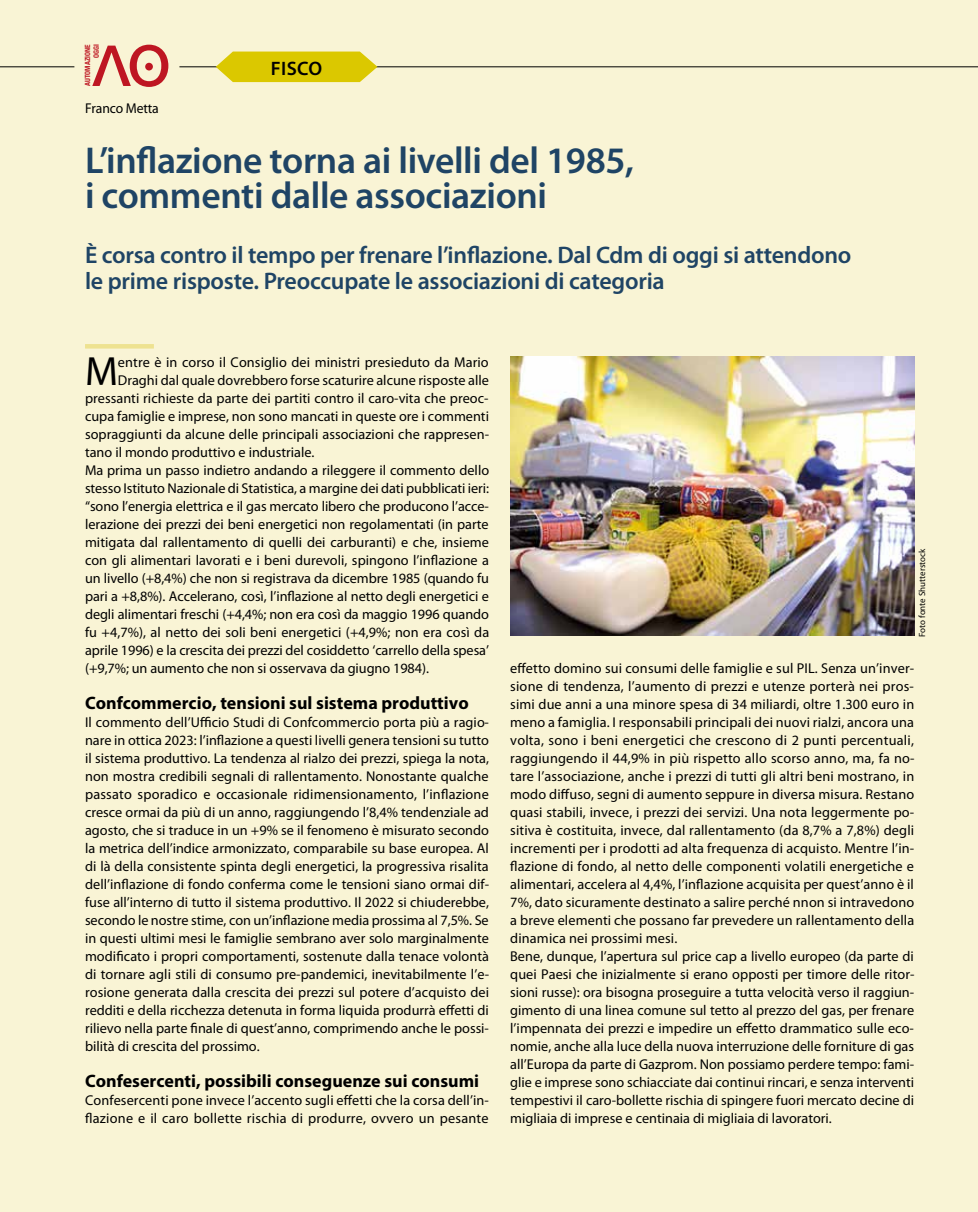
<style>
.page{position:relative;width:978px;height:1212px;background:#f9f4d5}
.page>*{position:absolute;margin:0;border:0;box-sizing:border-box;transform-origin:0 0}
.t1{font:40.95px "Myriad Pro";color:#000}
.t2{font:600 37.5px/34.5px "Myriad Pro";letter-spacing:-.01em;color:#1f4465}
.t3{font:600 24px/25.5px "Myriad Pro";letter-spacing:-.01em;color:#1f4465}
.t4{font:600 19.5px "Myriad Pro";letter-spacing:.02em;color:#000}
.t5{font:700 18px "Myriad Pro";color:#000}
.t6{font:14.25px/18px "Myriad Pro";letter-spacing:.005em;color:#000}
.t7{font:14.25px "Myriad Pro";letter-spacing:.005em;color:#000;scale:.96 1}
.t8{font:9px "Myriad Pro";color:#000}
.t9{font:700 condensed 7.2px/8.6px "Helvetica Neue";color:#be1622;text-align:right}
</style>
<div class="page">
<div style="left:85px;top:344px;width:69px;height:5px;background:#eee290"></div>
<hr style="left:0;top:67px;width:74px;height:1px;background:#000">
<hr style="left:179px;top:67px;width:799px;height:1px;background:#000">
<svg style="left:215px;top:51px;width:164px;height:32px;background:#dfce21"></svg>
<svg style="left:92px;top:45px;width:76px;height:42px"></svg>
<div style="left:145px;top:63px;width:8px;height:7px;background:#be1622;border-radius:50%"></div>
<img style="left:510px;top:357px;width:404px;height:279px">
<p class="t9" style="left:83px;top:86px;width:43px;rotate:-90deg">AUTOMAZIONE<br>OGGI</p>
<p class="t7" style="left:85px;top:100px;width:78px">Franco Metta</p>
<h3 class="t4" style="left:271px;top:56px;width:53px">FISCO</h3>
<h2 class="t2" style="left:85px;top:143px;width:550px">L’inflazione torna ai livelli del 1985, i commenti dalle associazioni</h2>
<h3 class="t3" style="left:85px;top:242px;width:768px">È corsa contro il tempo per frenare l’inflazione. Dal Cdm di oggi si attendono le prime risposte. Preoccupate le associazioni di categoria</h3>
<h1 class="t1" style="left:85px;top:348px;width:34px">M</h1>
<p class="t6" style="left:118px;top:353px;width:372px">entre è in corso il Consiglio dei ministri presieduto da Mario</p>
<p class="t6" style="left:118px;top:371px;width:373px">Draghi dal quale dovrebbero forse scaturire alcune risposte alle</p>
<p class="t6" style="left:85px;top:389px;width:405px">pressanti richieste da parte dei partiti contro il caro-vita che preoc-</p>
<p class="t6" style="left:85px;top:407px;width:405px">cupa famiglie e imprese, non sono mancati in queste ore i commenti</p>
<p class="t6" style="left:85px;top:425px;width:406px">sopraggiunti da alcune delle principali associazioni che rappresen-</p>
<p class="t6" style="left:85px;top:443px;width:231px">tano il mondo produttivo e industriale.</p>
<p class="t6" style="left:85px;top:461px;width:406px">Ma prima un passo indietro andando a rileggere il commento dello</p>
<p class="t6" style="left:85px;top:479px;width:405px">stesso Istituto Nazionale di Statistica, a margine dei dati pubblicati ieri:</p>
<p class="t6" style="left:85px;top:497px;width:405px">“sono l’energia elettrica e il gas mercato libero che producono l’acce-</p>
<p class="t6" style="left:85px;top:515px;width:405px">lerazione dei prezzi dei beni energetici non regolamentati (in parte</p>
<p class="t6" style="left:85px;top:533px;width:405px">mitigata dal rallentamento di quelli dei carburanti) e che, insieme</p>
<p class="t6" style="left:85px;top:551px;width:406px">con gli alimentari lavorati e i beni durevoli, spingono l’inflazione a</p>
<p class="t6" style="left:85px;top:569px;width:405px">un livello (+8,4%) che non si registrava da dicembre 1985 (quando fu</p>
<p class="t6" style="left:85px;top:587px;width:405px">pari a +8,8%). Accelerano, così, l’inflazione al netto degli energetici e</p>
<p class="t6" style="left:85px;top:605px;width:405px">degli alimentari freschi (+4,4%; non era così da maggio 1996 quando</p>
<p class="t6" style="left:85px;top:623px;width:406px">fu +4,7%), al netto dei soli beni energetici (+4,9%; non era così da</p>
<p class="t6" style="left:85px;top:641px;width:405px">aprile 1996) e la crescita dei prezzi del cosiddetto ‘carrello della spesa’</p>
<p class="t6" style="left:85px;top:659px;width:345px">(+9,7%; un aumento che non si osservava da giugno 1984).</p>
<p class="t5" style="left:85px;top:691px;width:385px">Confcommercio, tensioni sul sistema produttivo</p>
<p class="t6" style="left:85px;top:713px;width:406px;text-align:justify">Il commento dell’Ufficio Studi di Confcommercio porta più a ragio&shy;nare in ottica 2023: l’inflazione a questi livelli genera tensioni su tutto il sistema produttivo. La tendenza al rialzo dei prezzi, spiega la nota, non mostra credibili segnali di rallentamento. Nonostante qualche passato sporadico e occasionale ridimensionamento, l’inflazione cresce ormai da più di un anno, raggiungendo l’8,4% tendenziale ad agosto, che si traduce in un +9% se il fenomeno è misurato secondo la metrica dell’indice armonizzato, comparabile su base europea. Al di là della consistente spinta degli energetici, la progressiva risalita dell’inflazione di fondo conferma come le tensioni siano ormai dif&shy;fuse all’interno di tutto il sistema produttivo. Il 2022 si chiuderebbe, secondo le nostre stime, con un’inflazione media prossima al 7,5%. Se in questi ultimi mesi le famiglie sembrano aver solo marginalmente modificato i propri comportamenti, sostenute dalla tenace volontà di tornare agli stili di consumo pre-pandemici, inevitabilmente l’e&shy;rosione generata dalla crescita dei prezzi sul potere d’acquisto dei redditi e della ricchezza detenuta in forma liquida produrrà effetti di rilievo nella parte finale di quest’anno, comprimendo anche le possi&shy;bilità di crescita del prossimo.</p>
<p class="t5" style="left:85px;top:1069px;width:396px">Confesercenti, possibili conseguenze sui consumi</p>
<p class="t6" style="left:85px;top:1091px;width:405px">Confesercenti pone invece l’accento sugli effetti che la corsa dell’in&shy;flazione e il caro bollette rischia di produrre, ovvero un pesante</p>
<p class="t8" style="left:917px;top:637px;width:90px;rotate:-90deg">Foto fonte Shutterstock</p>
<p class="t6" style="left:510px;top:659px;width:406px">effetto domino sui consumi delle famiglie e sul PIL. Senza un’inver&shy;sione di tendenza, l’aumento di prezzi e utenze porterà nei pros&shy;simi due anni a una minore spesa di 34 miliardi, oltre 1.300 euro in meno a famiglia. I responsabili principali dei nuovi rialzi, ancora una volta, sono i beni energetici che crescono di 2 punti percentuali, raggiungendo il 44,9% in più rispetto allo scorso anno, ma, fa no&shy;tare l’associazione, anche i prezzi di tutti gli altri beni mostrano, in modo diffuso, segni di aumento seppure in diversa misura. Restano quasi stabili, invece, i prezzi dei servizi. Una nota leggermente po&shy;sitiva è costituita, invece, dal rallentamento (da 8,7% a 7,8%) degli incrementi per i prodotti ad alta frequenza di acquisto. Mentre l’in&shy;flazione di fondo, al netto delle componenti volatili energetiche e alimentari, accelera al 4,4%, l’inflazione acquisita per quest’anno è il 7%, dato sicuramente destinato a salire perché nnon si intravedono a breve elementi che possano far prevedere un rallentamento della dinamica nei prossimi mesi.<br>Bene, dunque, l’apertura sul price cap a livello europeo (da parte di quei Paesi che inizialmente si erano opposti per timore delle ritor&shy;sioni russe): ora bisogna proseguire a tutta velocità verso il raggiun&shy;gimento di una linea comune sul tetto al prezzo del gas, per frenare l’impennata dei prezzi e impedire un effetto drammatico sulle eco&shy;nomie, anche alla luce della nuova interruzione delle forniture di gas all’Europa da parte di Gazprom. Non possiamo perdere tempo: fami&shy;glie e imprese sono schiacciate dai continui rincari, e senza interventi tempestivi il caro-bollette rischia di spingere fuori mercato decine di migliaia di imprese e centinaia di migliaia di lavoratori.</p>
</div>
